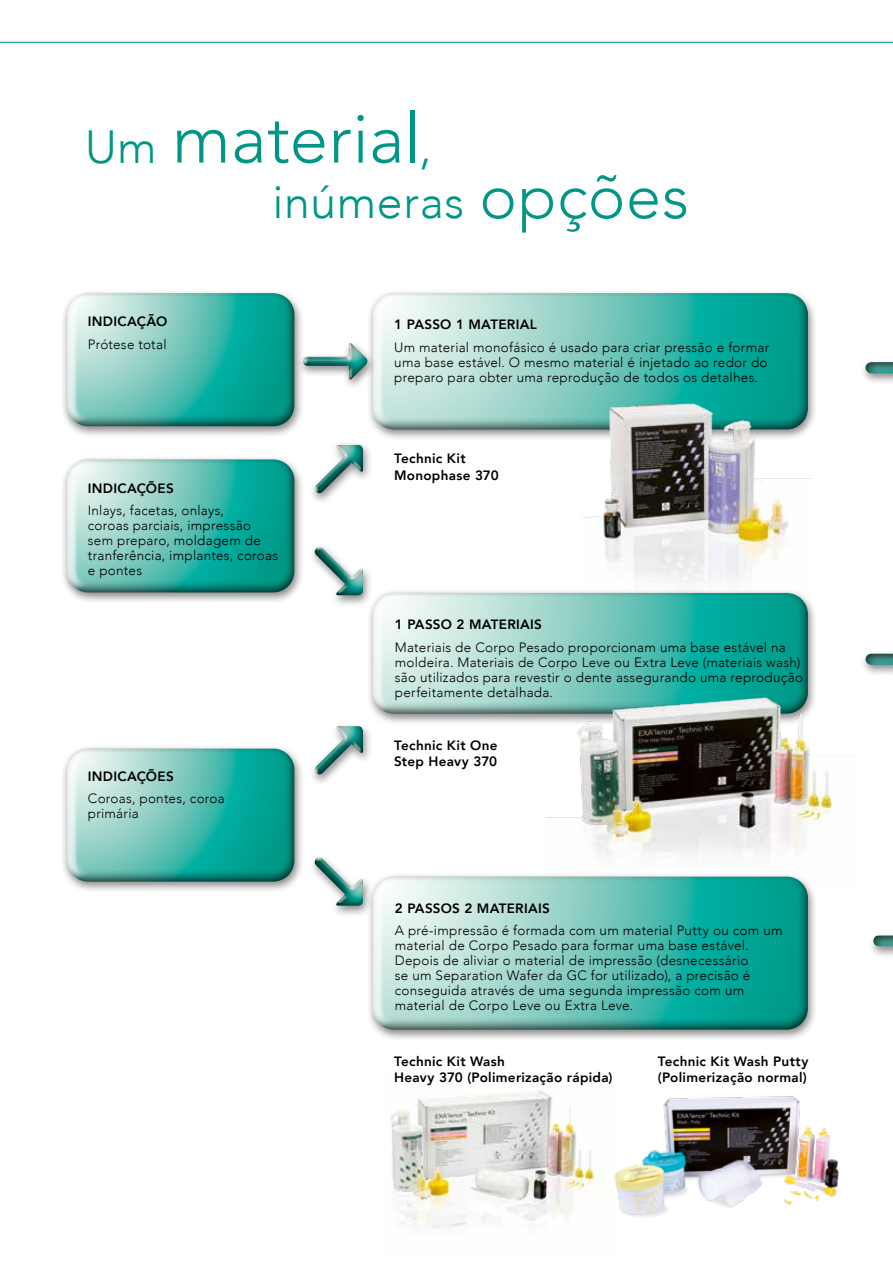
<style>
.page{position:relative;width:893px;height:1263px;background:#fff}
.page>*{position:absolute;margin:0;border:0;box-sizing:border-box;transform-origin:0 0}
.t1{font:300 69px "Avenir";color:#009686}
.t2{font:300 46.35px "Avenir";letter-spacing:.015em;color:#009686}
.t3{font:300 13.5px/15px "Avenir";letter-spacing:.02em;color:#000}
.t4{font:800 13.5px/16.2px "Avenir";letter-spacing:.02em;color:#000}
.s1{font-size:46.35px}
.s2{font-size:63px}
</style>
<div class="page">
<div style="left:366px;top:289px;width:452px;height:153px;background:#000;opacity:.47"></div>
<div style="left:371px;top:293px;width:438px;height:139px;background:#000;opacity:.75"></div>
<div style="left:371px;top:293px;width:413px;height:139px;background:#fff;opacity:.75"></div>
<div style="left:60px;top:744px;width:244px;height:150px;background:#000;opacity:.47"></div>
<div style="left:65px;top:748px;width:230px;height:137px;background:#000;opacity:.75"></div>
<div style="left:65px;top:748px;width:206px;height:137px;background:#fff;opacity:.75"></div>
<div style="left:60px;top:455px;width:244px;height:149px;background:#000;opacity:.47"></div>
<div style="left:65px;top:459px;width:230px;height:136px;background:#000;opacity:.75"></div>
<div style="left:65px;top:459px;width:206px;height:136px;background:#fff;opacity:.75"></div>
<div style="left:60px;top:289px;width:244px;height:149px;background:#000;opacity:.47"></div>
<div style="left:65px;top:293px;width:230px;height:136px;background:#000;opacity:.75"></div>
<div style="left:65px;top:293px;width:206px;height:136px;background:#fff;opacity:.75"></div>
<img style="left:581px;top:389px;width:230px;height:193px">
<svg style="left:0;top:41px;width:893px;height:2px;background:#78c7be"></svg>
<img style="left:614px;top:1096px;width:225px;height:121px">
<img style="left:390px;top:1090px;width:215px;height:138px">
<div style="left:309px;top:441px;width:64px;height:64px;background:#000;opacity:.47"></div>
<div style="left:313px;top:444px;width:51px;height:51px;background:#000;opacity:.75"></div>
<div style="left:313px;top:444px;width:49px;height:51px;background:#fff;opacity:.75"></div>
<div style="left:309px;top:722px;width:64px;height:64px;background:#000;opacity:.47"></div>
<div style="left:313px;top:725px;width:51px;height:51px;background:#000;opacity:.75"></div>
<div style="left:313px;top:725px;width:49px;height:51px;background:#fff;opacity:.75"></div>
<div style="left:297px;top:339px;width:80px;height:52px;background:#000;opacity:.47"></div>
<svg style="left:298px;top:325px;width:72px;height:72px"></svg>
<div style="left:309px;top:543px;width:64px;height:64px;background:#000;opacity:.47"></div>
<div style="left:313px;top:545px;width:51px;height:51px;background:#000;opacity:.75"></div>
<div style="left:313px;top:545px;width:51px;height:49px;background:#fff;opacity:.75"></div>
<div style="left:309px;top:854px;width:64px;height:64px;background:#000;opacity:.47"></div>
<div style="left:313px;top:855px;width:51px;height:50px;background:#fff;opacity:.75"></div>
<div style="left:366px;top:588px;width:452px;height:138px;background:#000;opacity:.47"></div>
<div style="left:371px;top:592px;width:438px;height:123px;background:#000;opacity:.75"></div>
<div style="left:371px;top:592px;width:413px;height:123px;background:#fff;opacity:.75"></div>
<img style="left:546px;top:688px;width:291px;height:168px">
<div style="left:366px;top:872px;width:452px;height:170px;background:#000;opacity:.47"></div>
<div style="left:371px;top:876px;width:438px;height:156px;background:#000;opacity:.75"></div>
<div style="left:371px;top:876px;width:413px;height:156px;background:#fff;opacity:.75"></div>
<div style="left:865px;top:313px;width:28px;height:109px;background:#000;opacity:.75"></div>
<div style="left:868px;top:313px;width:25px;height:109px;background:#fff;opacity:.75"></div>
<div style="left:865px;top:604px;width:28px;height:110px;background:#000;opacity:.75"></div>
<div style="left:868px;top:604px;width:25px;height:110px;background:#fff;opacity:.75"></div>
<div style="left:867px;top:887px;width:26px;height:71px;background:#000;opacity:.47"></div>
<div style="left:873px;top:888px;width:20px;height:59px;background:#000;opacity:.75"></div>
<div style="left:875px;top:888px;width:18px;height:59px;background:#fff;opacity:.75"></div>
<h1 class="t1" style="left:85px;top:98px;width:348px"><span class="s1">Um</span> material<span class="s1">,</span></h1>
<h2 class="t2" style="left:273px;top:175px;width:418px">inúmeras <span class="s2">opções</span></h2>
<p class="t4" style="left:88px;top:313px;width:81px">INDICAÇÃO</p>
<p class="t3" style="left:88px;top:337px;width:80px">Prótese total</p>
<p class="t4" style="left:88px;top:480px;width:87px">INDICAÇÕES</p>
<p class="t3" style="left:88px;top:503px;width:192px">Inlays, facetas, onlays,<br>coroas parciais, impressão sem preparo, moldagem de tranferência, implantes, coroas e pontes</p>
<p class="t4" style="left:88px;top:768px;width:87px">INDICAÇÕES</p>
<p class="t3" style="left:88px;top:791px;width:138px">Coroas, pontes, coroa primária</p>
<p class="t4" style="left:394px;top:316px;width:144px">1 PASSO 1 MATERIAL</p>
<p class="t3" style="left:394px;top:339px;width:376px;text-align:justify">Um material monofásico é usado para criar pressão e formar uma base estável. O mesmo material é injetado ao redor do preparo para obter uma reprodução de todos os detalhes.</p>
<p class="t4" style="left:394px;top:451px;width:106px">Technic Kit<br>Monophase 370</p>
<p class="t4" style="left:395px;top:616px;width:149px">1 PASSO 2 MATERIAIS</p>
<p class="t3" style="left:395px;top:639px;width:410px">Materiais de Corpo Pesado proporcionam uma base estável na moldeira. Materiais de Corpo Leve ou Extra Leve (materiais wash) são utilizados para revestir o dente assegurando uma reprodução perfeitamente detalhada.</p>
<p class="t4" style="left:394px;top:737px;width:105px">Technic Kit One<br>Step Heavy 370</p>
<p class="t4" style="left:395px;top:900px;width:156px">2 PASSOS 2 MATERIAIS</p>
<p class="t3" style="left:395px;top:923px;width:389px">A pré-impressão é formada com um material Putty ou com um material de Corpo Pesado para formar uma base estável.<br>Depois de aliviar o material de impressão (desnecessário<br>se um Separation Wafer da GC for utilizado), a precisão é conseguida através de uma segunda impressão com um material de Corpo Leve ou Extra Leve.</p>
<p class="t4" style="left:394px;top:1053px;width:220px">Technic Kit Wash<br>Heavy 370 (Polimerização rápida)</p>
<p class="t4" style="left:658px;top:1053px;width:152px">Technic Kit Wash Putty (Polimerização normal)</p>
</div>
